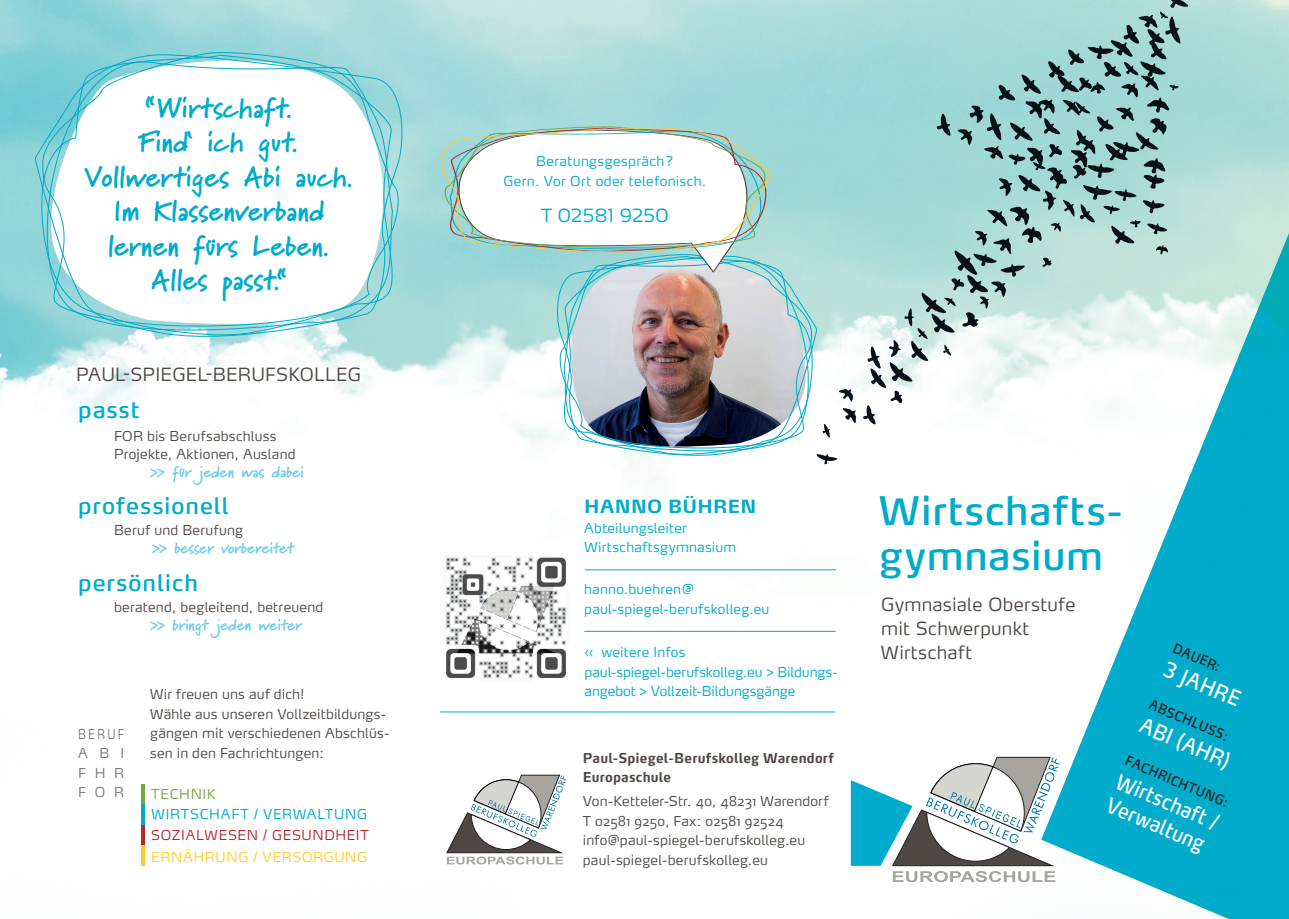
<style>
.page{position:relative;width:1289px;height:919px;background:#fff}
.page>*{position:absolute;margin:0;border:0;box-sizing:border-box;transform-origin:0 0}
.t1{font:39px/45px "Max Pro";letter-spacing:.015em;color:#00abcb}
.t2{font:700 26.85px/34.5px "Gekritzel";letter-spacing:.03em;color:#00abcb;text-align:center}
.t3{font:22.5px "Max Pro";letter-spacing:.04em;color:#00abcb}
.t4{font:21px/25.2px "Max Pro";color:#fff;scale:.87 1}
.t5{font:300 18px/24px "Max Pro";letter-spacing:.015em;color:#504845}
.t6{font:700 18px "Max Pro";letter-spacing:.015em;color:#00abcb}
.t7{font:300 18px "Max Pro";letter-spacing:.02em;color:#00abcb}
.t8{font:700 15px "Gekritzel";letter-spacing:.005em;color:#6eceeb}
.t9{font:300 13.5px/19.5px "Max Pro";letter-spacing:.015em;color:#504845}
.t10{font:300 13.5px/19.5px "Max Pro";letter-spacing:.015em;color:#00abcb}
.t11{font:300 13.5px/19.5px "Max Pro";letter-spacing:-.005em;color:#00abcb}
.t12{font:700 13.5px/19.5px "Max Pro";letter-spacing:.015em;color:#504845;scale:.95 1}
.t13{font:13.5px "Max Pro";color:#231f20;scale:.87 1}
.t14{font:300 13.5px "Max Pro";letter-spacing:.045em;color:#b7282e}
.t15{font:300 13.5px "Max Pro";letter-spacing:.05em;color:#00abcb}
.t16{font:300 13.5px "Max Pro";letter-spacing:.045em;color:#fecb2f}
.t17{font:300 13.5px/19.5px "Max Pro";letter-spacing:.635em;color:#76787b;text-align:justify;scale:.8 1}
.t18{font:300 13.5px "Max Pro";letter-spacing:.045em;color:#78a741}
</style>
<div class="page">
<img style="left:0;top:0;width:876px;height:713px">
<img style="left:1239px;top:233px;width:49px;height:685px">
<img style="left:1189px;top:352px;width:50px;height:566px">
<img style="left:1139px;top:474px;width:51px;height:428px">
<img style="left:1090px;top:596px;width:50px;height:285px">
<img style="left:1059px;top:720px;width:31px;height:140px">
<svg style="left:39px;top:36px;width:366px;height:15px;background:#96d5d9"></svg>
<svg style="left:35px;top:51px;width:371px;height:295px"></svg>
<hr style="left:440px;top:711px;width:395px;height:1px;background:#00abcb">
<hr style="left:584px;top:631px;width:251px;height:1px;background:#00abcb">
<img style="left:850px;top:780px;width:41px;height:85px">
<svg style="left:891px;top:756px;width:168px;height:126px"></svg>
<svg style="left:446px;top:774px;width:120px;height:90px"></svg>
<img style="left:442px;top:555px;width:128px;height:126px">
<img style="left:554px;top:253px;width:263px;height:209px">
<svg style="left:822px;top:423px;width:8px;height:14px"></svg>
<svg style="left:842px;top:408px;width:14px;height:15px"></svg>
<svg style="left:816px;top:453px;width:21px;height:11px"></svg>
<svg style="left:838px;top:389px;width:14px;height:12px"></svg>
<svg style="left:863px;top:0;width:325px;height:424px"></svg>
<svg style="left:439px;top:121px;width:321px;height:152px;background:#9ed5d8"></svg>
<svg style="left:438px;top:125px;width:342px;height:132px"></svg>
<hr style="left:584px;top:569px;width:252px;height:1px;background:#00abcb">
<hr style="left:142px;top:783px;width:3px;height:21px;background:#78a741">
<hr style="left:142px;top:804px;width:3px;height:20px;background:#00abcb">
<hr style="left:142px;top:824px;width:3px;height:21px;background:#b7282e">
<hr style="left:142px;top:845px;width:3px;height:21px;background:#fecb2f">
<h2 class="t2" style="left:85px;top:90px;width:270px">“ Wirtschaft.<br>Find‘ ich gut.<br>Vollwertiges Abi auch.<br>Im Klassenverband lernen fürs Leben.<br>Alles passt.“</h2>
<h3 class="t5" style="left:76px;top:362px;width:286px">PAUL-SPIEGEL-BERUFSKOLLEG</h3>
<h3 class="t3" style="left:78px;top:395px;width:63px">passt</h3>
<p class="t9" style="left:114px;top:426px;width:183px;line-height:18px">FOR bis Berufsabschluss<br>Projekte, Aktionen, Ausland</p>
<p class="t8" style="left:150px;top:462px;width:155px">&gt;&gt; für jeden was dabei</p>
<h3 class="t3" style="left:78px;top:491px;width:152px">professionell</h3>
<p class="t9" style="left:114px;top:520px;width:130px">Beruf und Berufung</p>
<p class="t8" style="left:152px;top:539px;width:143px">&gt;&gt; besser vorbereitet</p>
<h3 class="t3" style="left:78px;top:568px;width:121px">persönlich</h3>
<p class="t9" style="left:114px;top:597px;width:211px">beratend, begleitend, betreuend</p>
<p class="t8" style="left:150px;top:616px;width:153px">&gt;&gt; bringt jeden weiter</p>
<p class="t17" style="left:78px;top:723px;width:59px">BERUF ABI FHR FOR</p>
<p class="t9" style="left:150px;top:684px;width:241px">Wir freuen uns auf dich!<br>Wähle aus unseren Vollzeitbildungs&shy;gängen mit verschiedenen Abschlüs&shy;sen in den Fachrichtungen:</p>
<p class="t18" style="left:151px;top:785px;width:66px">TECHNIK</p>
<p class="t15" style="left:151px;top:805px;width:217px">WIRTSCHAFT / VERWALTUNG</p>
<p class="t14" style="left:151px;top:826px;width:219px">SOZIALWESEN / GESUNDHEIT</p>
<p class="t16" style="left:151px;top:847px;width:217px">ERNÄHRUNG / VERSORGUNG</p>
<p class="t10" style="left:503px;top:151px;width:204px;text-align:center">Beratungsgespräch ?<br>Gern. Vor Ort oder telefonisch.</p>
<h3 class="t7" style="left:541px;top:203px;width:129px">T 02581 9250</h3>
<h3 class="t6" style="left:584px;top:495px;width:174px">HANNO BÜHREN</h3>
<p class="t10" style="left:584px;top:518px;width:153px">Abteilungsleiter<br>Wirtschaftsgymnasium</p>
<p class="t10" style="left:584px;top:579px;width:187px">hanno.buehren @ paul-spiegel-berufskolleg.eu</p>
<p class="t11" style="left:584px;top:642px;width:254px">‹‹ weitere Infos paul-spiegel-berufskolleg.eu &gt; Bildungs&shy;angebot &gt; Vollzeit-Bildungsgänge</p>
<p class="t12" style="left:583px;top:747px;width:266px">Paul-Spiegel-Berufskolleg Warendorf<br>Europaschule</p>
<p class="t9" style="left:583px;top:791px;width:247px">Von-Ketteler-Str. 40, 48231 Warendorf T 02581 9250, Fax: 02581 92524 info@paul-spiegel-berufskolleg.eu paul-spiegel-berufskolleg.eu</p>
<h1 class="t1" style="left:878px;top:487px;width:246px">Wirtschafts&shy;gymnasium</h1>
<h3 class="t5" style="left:880px;top:592px;width:196px">Gymnasiale Oberstufe mit Schwerpunkt<br>Wirtschaft</h3>
<p class="t13" style="left:1177px;top:639px;width:59px;rotate:23deg">DAUER:</p>
<h3 class="t4" style="left:1169px;top:656px;width:95px;rotate:23deg">3 JAHRE</h3>
<p class="t13" style="left:1153px;top:695px;width:98px;rotate:23deg">ABSCHLUSS:</p>
<h3 class="t4" style="left:1146px;top:712px;width:111px;rotate:23deg">ABI (AHR)</h3>
<p class="t13" style="left:1129px;top:751px;width:128px;rotate:23deg">FACHRICHTUNG:</p>
<h3 class="t4" style="left:1122px;top:768px;width:127px;rotate:23deg">Wirtschaft /<br>Verwaltung</h3>
</div>
